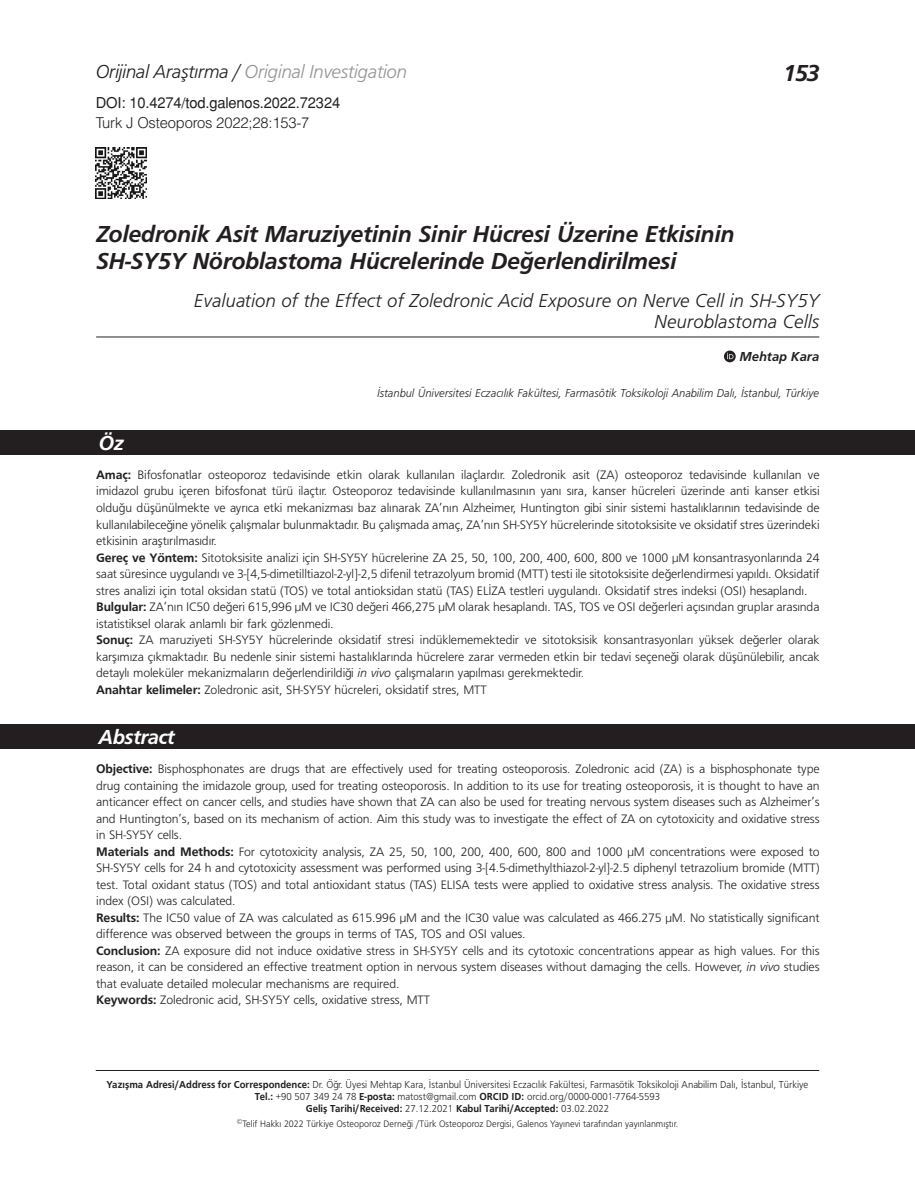
<style>
.page{position:relative;width:915px;height:1191px;background:#fff}
.page>*{position:absolute;margin:0;border:0;box-sizing:border-box;transform-origin:0 0}
._1__BASLIK{font:24px/27px "Frugal Bold Italic Tr";letter-spacing:-.015em;color:#231f20}
.t1{font:21px "Frugal Bold Italic Tr";letter-spacing:-.025em;color:#fff}
._2__BASLIK{font:19.5px/21px "Frugal Italic Tr";color:#231f20;text-align:right}
.t2{font:19.5px "Frugal Italic Tr";letter-spacing:-.025em;color:#939598}
.t3{font:15px "Helvetica Normal Tr";letter-spacing:-.01em;color:#231f20}
.SAYFA_NO{font:15px "Helvetica Light Normal Tr";letter-spacing:-.01em;color:#231f20}
.YAZARLAR{font:13.5px "Frugal Bold Italic Tr";color:#231f20}
.OZET{font:12.75px/16.5px "Frugal Normal Tr";letter-spacing:-.01em;color:#231f20;text-align:justify}
.KURUM{font:12px "Frugal Italic Tr";color:#231f20;scale:.95 1}
.t4{font:10.5px "Frugal Normal Tr";color:#231f20;scale:.95 1}
.t5{font:10.5px "Frugal Bold Tr";color:#231f20;scale:.95 1}
.t6{font:9.75px "Frugal Normal Tr";color:#231f20;scale:.95 1}
.s1{color:#231f20}
.s2{font-family:"Frugal Bold Tr"}
.s3{font-family:"Frugal Italic Tr"}
.s4{font-family:"Frugal Normal Tr"}
</style>
<div class="page">
<hr style="left:96px;top:1070px;width:723px;height:1px;background:#231f20">
<img style="left:96px;top:147px;width:51px;height:51px">
<div style="left:0;top:724px;width:914px;height:25px;background:#231f20"></div>
<div style="left:0;top:430px;width:914px;height:25px;background:#231f20"></div>
<svg style="left:723px;top:350px;width:12px;height:12px"></svg>
<svg style="left:726px;top:353px;width:7px;height:6px"></svg>
<hr style="left:96px;top:336px;width:723px;height:1px;background:#231f20">
<h3 class="t2" style="left:96px;top:60px;width:313px"><span class="s1">Orijinal Araştırma /</span> Original Investigation</h3>
<p class="t3" style="left:96px;top:94px;width:246px">DOI: 10.4274/tod.galenos.2022.72324</p>
<p class="SAYFA_NO" style="left:96px;top:113px;width:215px">Turk J Osteoporos 2022;28:153-7</p>
<p class="_1__BASLIK" style="left:96px;top:220px;width:639px">Zoledronik Asit Maruziyetinin Sinir Hücresi Üzerine Etkisinin<br>SH-SY5Y Nöroblastoma Hücrelerinde Değerlendirilmesi</p>
<h1 class="_1__BASLIK" style="left:782px;top:59px;width:38px">153</h1>
<p class="_2__BASLIK" style="left:194px;top:290px;width:626px">Evaluation of the Effect of Zoledronic Acid Exposure on Nerve Cell in SH-SY5Y<br>Neuroblastoma Cells</p>
<p class="YAZARLAR" style="left:739px;top:349px;width:81px">Mehtap Kara</p>
<p class="t1" style="left:98px;top:430px;width:27px">Öz</p>
<p class="KURUM" style="left:377px;top:386px;width:467px">İstanbul Üniversitesi Eczacılık Fakültesi, Farmasötik Toksikoloji Anabilim Dalı, İstanbul, Türkiye</p>
<p class="OZET" style="left:96px;top:466px;width:724px"><span class="s2">Amaç:</span> Bifosfonatlar osteoporoz tedavisinde etkin olarak kullanılan ilaçlardır. Zoledronik asit (ZA) osteoporoz tedavisinde kullanılan ve imidazol grubu içeren bifosfonat türü ilaçtır. Osteoporoz tedavisinde kullanılmasının yanı sıra, kanser hücreleri üzerinde anti kanser etkisi olduğu düşünülmekte ve ayrıca etki mekanizması baz alınarak ZA’nın Alzheimer, Huntington gibi sinir sistemi hastalıklarının tedavisinde de kullanılabileceğine yönelik çalışmalar bulunmaktadır. Bu çalışmada amaç, ZA’nın SH-SY5Y hücrelerinde sitotoksisite ve oksidatif stres üzerindeki etkisinin araştırılmasıdır.</p>
<p class="OZET" style="left:96px;top:549px;width:724px"><span class="s2">Gereç ve Yöntem:</span> Sitotoksisite analizi için SH-SY5Y hücrelerine ZA 25, 50, 100, 200, 400, 600, 800 ve 1000 µM konsantrasyonlarında 24 saat süresince uygulandı ve 3-[4,5-dimetilltiazol-2-yl]-2,5 difenil tetrazolyum bromid (MTT) testi ile sitotoksisite değerlendirmesi yapıldı. Oksidatif stres analizi için total oksidan statü (TOS) ve total antioksidan statü (TAS) ELİZA testleri uygulandı. Oksidatif stres indeksi (OSI) hesaplandı.</p>
<p class="OZET" style="left:96px;top:598px;width:724px"><span class="s2">Bulgular:</span> ZA’nın IC50 değeri 615,996 µM ve IC30 değeri 466,275 µM olarak hesaplandı. TAS, TOS ve OSI değerleri açısından gruplar arasında istatistiksel olarak anlamlı bir fark gözlenmedi.</p>
<p class="OZET" style="left:96px;top:631px;width:724px"><span class="s2">Sonuç:</span> ZA maruziyeti SH-SY5Y hücrelerinde oksidatif stresi indüklememektedir ve sitotoksisik konsantrasyonları yüksek değerler olarak karşımıza çıkmaktadır. Bu nedenle sinir sistemi hastalıklarında hücrelere zarar vermeden etkin bir tedavi seçeneği olarak düşünülebilir, ancak detaylı moleküler mekanizmaların değerlendirildiği <span class="s3">in vivo</span> çalışmaların yapılması gerekmektedir.</p>
<p class="OZET" style="left:96px;top:681px;width:392px"><span class="s2">Anahtar kelimeler:</span> Zoledronic asit, SH-SY5Y hücreleri, oksidatif stres, MTT</p>
<p class="t1" style="left:98px;top:724px;width:78px">Abstract</p>
<p class="OZET" style="left:96px;top:760px;width:724px"><span class="s2">Objective:</span> Bisphosphonates are drugs that are effectively used for treating osteoporosis. Zoledronic acid (ZA) is a bisphosphonate type drug containing the imidazole group, used for treating osteoporosis. In addition to its use for treating osteoporosis, it is thought to have an anticancer effect on cancer cells, and studies have shown that ZA can also be used for treating nervous system diseases such as Alzheimer’s and Huntington’s, based on its mechanism of action. Aim this study was to investigate the effect of ZA on cytotoxicity and oxidative stress in SH-SY5Y cells.</p>
<p class="OZET" style="left:96px;top:843px;width:724px"><span class="s2">Materials and Methods:</span> For cytotoxicity analysis, ZA 25, 50, 100, 200, 400, 600, 800 and 1000 µM concentrations were exposed to SH-SY5Y cells for 24 h and cytotoxicity assessment was performed using 3-[4.5-dimethylthiazol-2-yl]-2.5 diphenyl tetrazolium bromide (MTT) test. Total oxidant status (TOS) and total antioxidant status (TAS) ELISA tests were applied to oxidative stress analysis. The oxidative stress index (OSI) was calculated.</p>
<p class="OZET" style="left:96px;top:909px;width:724px"><span class="s2">Results:</span> The IC50 value of ZA was calculated as 615.996 µM and the IC30 value was calculated as 466.275 µM. No statistically significant difference was observed between the groups in terms of TAS, TOS and OSI values.</p>
<p class="OZET" style="left:96px;top:942px;width:724px"><span class="s2">Conclusion:</span> ZA exposure did not induce oxidative stress in SH-SY5Y cells and its cytotoxic concentrations appear as high values. For this reason, it can be considered an effective treatment option in nervous system diseases without damaging the cells. However, <span class="s3">in vivo</span> studies that evaluate detailed molecular mechanisms are required.</p>
<p class="OZET" style="left:96px;top:991px;width:335px"><span class="s2">Keywords:</span> Zoledronic acid, SH-SY5Y cells, oxidative stress, MTT</p>
<p class="t4" style="left:106px;top:1078px;width:740px"><span class="s2">Yaz›flma Adresi/Address for Correspondence:</span> Dr. Öğr. Üyesi Mehtap Kara, İstanbul Üniversitesi Eczacılık Fakültesi, Farmasötik Toksikoloji Anabilim Dalı, İstanbul, Türkiye</p>
<p class="t4" style="left:254px;top:1090px;width:428px"><span class="s2">Tel.:</span> +90 507 349 24 78 <span class="s2">E-posta:</span> matost@gmail.com <span class="s2">ORCID ID:</span> orcid.org/0000-0001-7764-5593</p>
<p class="t5" style="left:305px;top:1102px;width:321px">Geliş Tarihi/Received: <span class="s4">27.12.2021</span> Kabul Tarihi/Accepted: <span class="s4">03.02.2022</span></p>
<p class="t6" style="left:237px;top:1118px;width:466px"><sup>©</sup>Telif Hakkı 2022 Türkiye Osteoporoz Derneği /Türk Osteoporoz Dergisi, Galenos Yayınevi tarafından yayınlanmıştır.</p>
</div>
